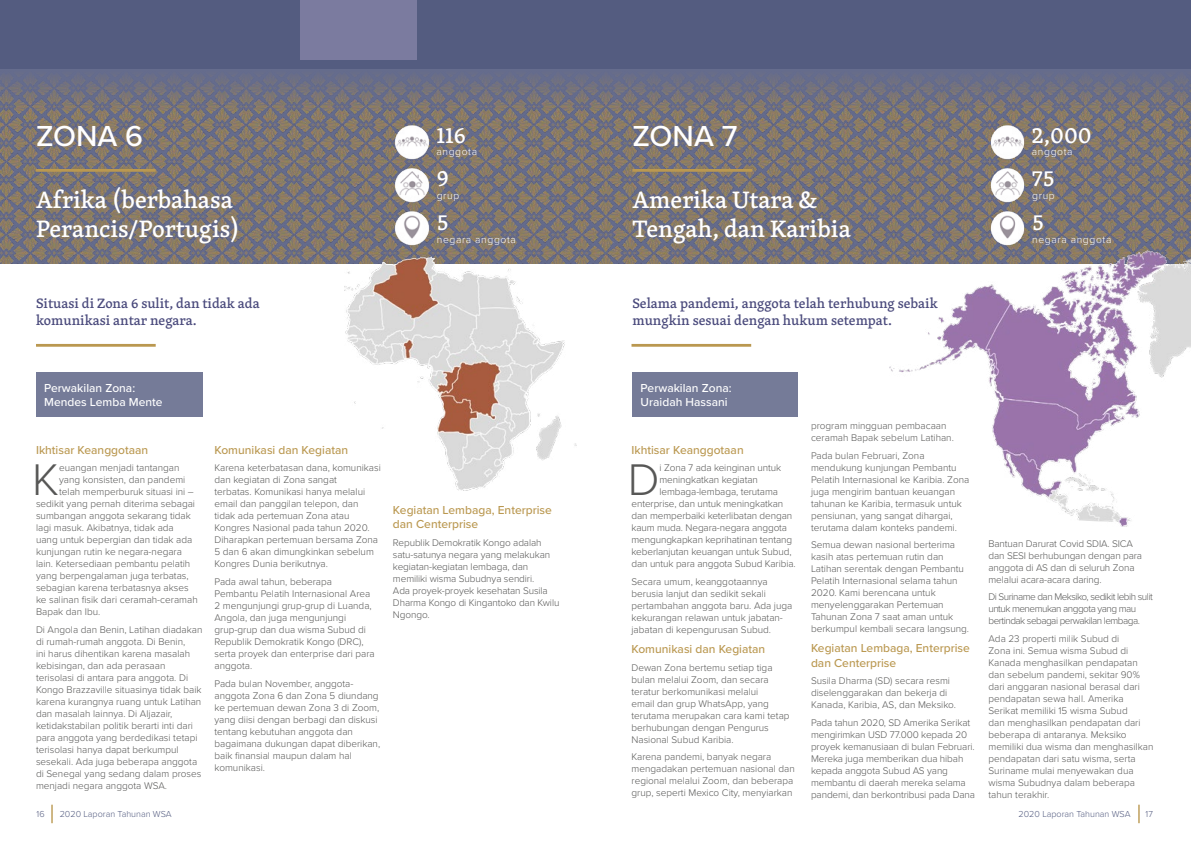
<style>
.page{position:relative;width:1191px;height:842px;background:#fff}
.page>*{position:absolute;margin:0;border:0;box-sizing:border-box;transform-origin:0 0}
.t1{font:300 100.6px "Proxima Nova";color:#fff}
.t2{font:300 46px "Proxima Nova";color:#575756}
.t3{font:500 30px "Proxima Nova";color:#fff}
.t4{font:500 24.4px/29.3px "Skolar Latin";color:#fff}
.t5{font:500 23px/43.4px "Skolar Latin";color:#fff}
.t6{font:500 14px/16.8px "Skolar Latin";color:#4a4a7c}
.t7{font:500 12px/14.4px "Proxima Nova";color:#ba9850}
.t8{font:500 12px/14.4px "Proxima Nova";color:#fff}
.t9{font:300 10.3px "Proxima Nova";letter-spacing:.06em;color:#fff}
.t10{font:300 10px/12px "Proxima Nova";color:#575756}
.t11{font:300 10px/12px "Proxima Nova";letter-spacing:-.05em;color:#575756}
.t12{font:300 9px "Proxima Nova";color:#545c80}
</style>
<div class="page">
<div style="left:0;top:0;width:1191px;height:69px;background:#545c80"></div>
<svg style="left:51px;top:805px;width:2px;height:18px"></svg>
<svg style="left:1138px;top:805px;width:1px;height:18px"></svg>
<div style="left:300px;top:0;width:116px;height:60px;background:#7b7b9f"></div>
<img style="left:0;top:69px;width:1191px;height:195px">
<hr style="left:36px;top:169px;width:120px;height:3px;background:#ba9850">
<hr style="left:36px;top:344px;width:120px;height:3px;background:#ba9850">
<img style="left:393px;top:123px;width:38px;height:38px">
<img style="left:393px;top:166px;width:38px;height:38px">
<img style="left:393px;top:209px;width:38px;height:38px">
<img style="left:344px;top:256px;width:232px;height:235px">
<div style="left:36px;top:372px;width:166px;height:44px;background:#757b98"></div>
<hr style="left:632px;top:169px;width:120px;height:3px;background:#ba9850">
<img style="left:890px;top:251px;width:301px;height:275px">
<img style="left:988px;top:123px;width:38px;height:38px">
<img style="left:988px;top:166px;width:38px;height:38px">
<img style="left:988px;top:209px;width:38px;height:38px">
<hr style="left:631px;top:344px;width:120px;height:3px;background:#ba9850">
<div style="left:632px;top:372px;width:166px;height:44px;background:#757b98"></div>
<h1 class="t1" style="left:36px;top:83px;width:32px">1</h1>
<h3 class="t3" style="left:36px;top:114px;width:109px">ZONA 6</h3>
<h3 class="t4" style="left:36px;top:184px;width:205px">Afrika (berbahasa<br>Perancis/Portugis)</h3>
<h3 class="t6" style="left:36px;top:295px;width:225px">Situasi di Zona 6 sulit, dan tidak ada komunikasi antar negara.</h3>
<h3 class="t5" style="left:436px;top:112px;width:31px">116<br>9<br>5</h3>
<p class="t9" style="left:436px;top:144px;width:42px">anggota</p>
<p class="t9" style="left:437px;top:187px;width:24px">grup</p>
<p class="t9" style="left:437px;top:232px;width:81px">negara anggota</p>
<p class="t8" style="left:44px;top:380px;width:120px">Perwakilan Zona:<br>Mendes Lemba Mente</p>
<p class="t7" style="left:36px;top:442px;width:114px">Ikhtisar Keanggotaan</p>
<h2 class="t2" style="left:32px;top:446px;width:28px">K</h2>
<p class="t10" style="left:59px;top:461px;width:122px">euangan menjadi tantangan</p>
<p class="t10" style="left:59px;top:473px;width:128px">yang konsisten, dan pandemi</p>
<p class="t10" style="left:59px;top:485px;width:136px">telah memperburuk situasi ini –</p>
<p class="t10" style="left:36px;top:497px;width:160px">sedikit yang pernah diterima sebagai</p>
<p class="t10" style="left:36px;top:509px;width:156px">sumbangan anggota sekarang tidak</p>
<p class="t10" style="left:36px;top:521px;width:139px">lagi masuk. Akibatnya, tidak ada</p>
<p class="t10" style="left:36px;top:533px;width:158px">uang untuk bepergian dan tidak ada</p>
<p class="t10" style="left:36px;top:545px;width:147px">kunjungan rutin ke negara-negara</p>
<p class="t10" style="left:36px;top:557px;width:156px">lain. Ketersediaan pembantu pelatih</p>
<p class="t10" style="left:36px;top:569px;width:154px">yang berpengalaman juga terbatas,</p>
<p class="t10" style="left:36px;top:581px;width:154px">sebagian karena terbatasnya akses</p>
<p class="t10" style="left:36px;top:593px;width:163px">ke salinan fisik dari ceramah-ceramah</p>
<p class="t10" style="left:36px;top:605px;width:66px">Bapak dan Ibu.</p>
<p class="t10" style="left:36px;top:623px;width:168px">Di Angola dan Benin, Latihan diadakan di rumah-rumah anggota. Di Benin,<br>ini harus dihentikan karena masalah kebisingan, dan ada perasaan terisolasi di antara para anggota. Di Kongo Brazzaville situasinya tidak baik karena kurangnya ruang untuk Latihan dan masalah lainnya. Di Aljazair, ketidakstabilan politik berarti inti dari para anggota yang berdedikasi tetapi terisolasi hanya dapat berkumpul sesekali. Ada juga beberapa anggota di Senegal yang sedang dalam proses menjadi negara anggota WSA.</p>
<p class="t7" style="left:214px;top:442px;width:135px">Komunikasi dan Kegiatan</p>
<p class="t10" style="left:214px;top:461px;width:168px">Karena keterbatasan dana, komunikasi dan kegiatan di Zona sangat<br>terbatas. Komunikasi hanya melalui email dan panggilan telepon, dan tidak ada pertemuan Zona atau<br>Kongres Nasional pada tahun 2020.<br>Diharapkan pertemuan bersama Zona<br>5 dan 6 akan dimungkinkan sebelum<br>Kongres Dunia berikutnya.</p>
<p class="t10" style="left:214px;top:575px;width:162px">Pada awal tahun, beberapa<br>Pembantu Pelatih Internasional Area<br>2 mengunjungi grup-grup di Luanda,<br>Angola, dan juga mengunjungi grup-grup dan dua wisma Subud di<br>Republik Demokratik Kongo (DRC), serta proyek dan enterprise dari para anggota.</p>
<p class="t10" style="left:214px;top:677px;width:167px">Pada bulan November, anggota&shy;anggota Zona 6 dan Zona 5 diundang ke pertemuan dewan Zona 3 di Zoom, yang diisi dengan berbagi dan diskusi tentang kebutuhan anggota dan bagaimana dukungan dapat diberikan, baik finansial maupun dalam hal komunikasi.</p>
<p class="t7" style="left:393px;top:502px;width:160px">Kegiatan Lembaga, Enterprise dan Centerprise</p>
<p class="t10" style="left:393px;top:536px;width:168px">Republik Demokratik Kongo adalah satu-satunya negara yang melakukan kegiatan-kegiatan lembaga, dan memiliki wisma Subudnya sendiri.<br>Ada proyek-proyek kesehatan Susila<br>Dharma Kongo di Kingantoko dan Kwilu<br>Ngongo.</p>
<h3 class="t3" style="left:632px;top:114px;width:106px">ZONA 7</h3>
<h3 class="t4" style="left:632px;top:184px;width:220px">Amerika Utara &amp;<br>Tengah, dan Karibia</h3>
<h3 class="t6" style="left:632px;top:295px;width:307px">Selama pandemi, anggota telah terhubung sebaik mungkin sesuai dengan hukum setempat.</h3>
<h3 class="t5" style="left:1032px;top:112px;width:61px">2,000<br>75<br>5</h3>
<p class="t9" style="left:1032px;top:144px;width:42px">anggota</p>
<p class="t9" style="left:1032px;top:187px;width:24px">grup</p>
<p class="t9" style="left:1032px;top:232px;width:81px">negara anggota</p>
<p class="t8" style="left:640px;top:380px;width:92px">Perwakilan Zona:<br>Uraidah Hassani</p>
<p class="t7" style="left:631px;top:442px;width:114px">Ikhtisar Keanggotaan</p>
<h2 class="t2" style="left:627px;top:446px;width:33px">D</h2>
<p class="t10" style="left:659px;top:461px;width:123px">i Zona 7 ada keinginan untuk</p>
<p class="t10" style="left:659px;top:473px;width:100px">meningkatkan kegiatan</p>
<p class="t10" style="left:659px;top:485px;width:120px">lembaga-lembaga, terutama</p>
<p class="t10" style="left:631px;top:497px;width:153px">enterprise, dan untuk meningkatkan</p>
<p class="t10" style="left:631px;top:509px;width:162px">dan memperbaiki keterlibatan dengan</p>
<p class="t10" style="left:631px;top:521px;width:157px">kaum muda. Negara-negara anggota</p>
<p class="t10" style="left:631px;top:533px;width:162px">mengungkapkan keprihatinan tentang</p>
<p class="t10" style="left:631px;top:545px;width:162px">keberlanjutan keuangan untuk Subud,</p>
<p class="t10" style="left:631px;top:557px;width:166px">dan untuk para anggota Subud Karibia.</p>
<p class="t10" style="left:631px;top:575px;width:162px">Secara umum, keanggotaannya berusia lanjut dan sedikit sekali pertambahan anggota baru. Ada juga kekurangan relawan untuk jabatan&shy;jabatan di kepengurusan Subud.</p>
<p class="t7" style="left:631px;top:641px;width:135px">Komunikasi dan Kegiatan</p>
<p class="t10" style="left:631px;top:661px;width:160px">Dewan Zona bertemu setiap tiga bulan melalui Zoom, dan secara teratur berkomunikasi melalui<br>email dan grup WhatsApp, yang terutama merupakan cara kami tetap berhubungan dengan Pengurus<br>Nasional Subud Karibia.</p>
<p class="t10" style="left:631px;top:750px;width:165px">Karena pandemi, banyak negara mengadakan pertemuan nasional dan regional melalui Zoom, dan beberapa grup, seperti Mexico City, menyiarkan</p>
<p class="t10" style="left:811px;top:419px;width:144px">program mingguan pembacaan ceramah Bapak sebelum Latihan.</p>
<p class="t10" style="left:811px;top:449px;width:160px">Pada bulan Februari, Zona mendukung kunjungan Pembantu Pelatih Internasional ke Karibia. Zona juga mengirim bantuan keuangan tahunan ke Karibia, termasuk untuk pensiunan, yang sangat dihargai, terutama dalam konteks pandemi.</p>
<p class="t10" style="left:811px;top:538px;width:160px">Semua dewan nasional berterima kasih atas pertemuan rutin dan<br>Latihan serentak dengan Pembantu<br>Pelatih Internasional selama tahun<br>2020. Kami berencana untuk menyelenggarakan Pertemuan<br>Tahunan Zona 7 saat aman untuk berkumpul kembali secara langsung.</p>
<p class="t7" style="left:811px;top:641px;width:160px">Kegiatan Lembaga, Enterprise dan Centerprise</p>
<p class="t10" style="left:811px;top:674px;width:146px">Susila Dharma (SD) secara resmi diselenggarakan dan bekerja di<br>Kanada, Karibia, AS, dan Meksiko.</p>
<p class="t10" style="left:811px;top:716px;width:166px">Pada tahun 2020, SD Amerika Serikat mengirimkan USD 77.000 kepada 20 proyek kemanusiaan di bulan Februari.<br>Mereka juga memberikan dua hibah kepada anggota Subud AS yang membantu di daerah mereka selama pandemi, dan berkontribusi pada Dana</p>
<p class="t10" style="left:988px;top:537px;width:155px">Bantuan Darurat Covid SDIA. SICA dan SESI berhubungan dengan para anggota di AS dan di seluruh Zona melalui acara-acara daring.</p>
<p class="t11" style="left:988px;top:590px;width:166px">Di Suriname dan Meksiko, sedikit lebih sulit untuk menemukan anggota yang mau bertindak sebagai perwakilan lembaga.</p>
<p class="t10" style="left:988px;top:632px;width:166px">Ada 23 properti milik Subud di<br>Zona ini. Semua wisma Subud di<br>Kanada menghasilkan pendapatan dan sebelum pandemi, sekitar 90% dari anggaran nasional berasal dari pendapatan sewa hall. Amerika<br>Serikat memiliki 15 wisma Subud<br>dan menghasilkan pendapatan dari beberapa di antaranya. Meksiko memiliki dua wisma dan menghasilkan pendapatan dari satu wisma, serta<br>Suriname mulai menyewakan dua wisma Subudnya dalam beberapa tahun terakhir.</p>
<p class="t12" style="left:37px;top:807px;width:10px">16</p>
<p class="t12" style="left:60px;top:807px;width:113px">2020 Laporan Tahunan WSA</p>
<p class="t12" style="left:1018px;top:807px;width:113px">2020 Laporan Tahunan WSA</p>
<p class="t12" style="left:1145px;top:807px;width:9px">17</p>
</div>
